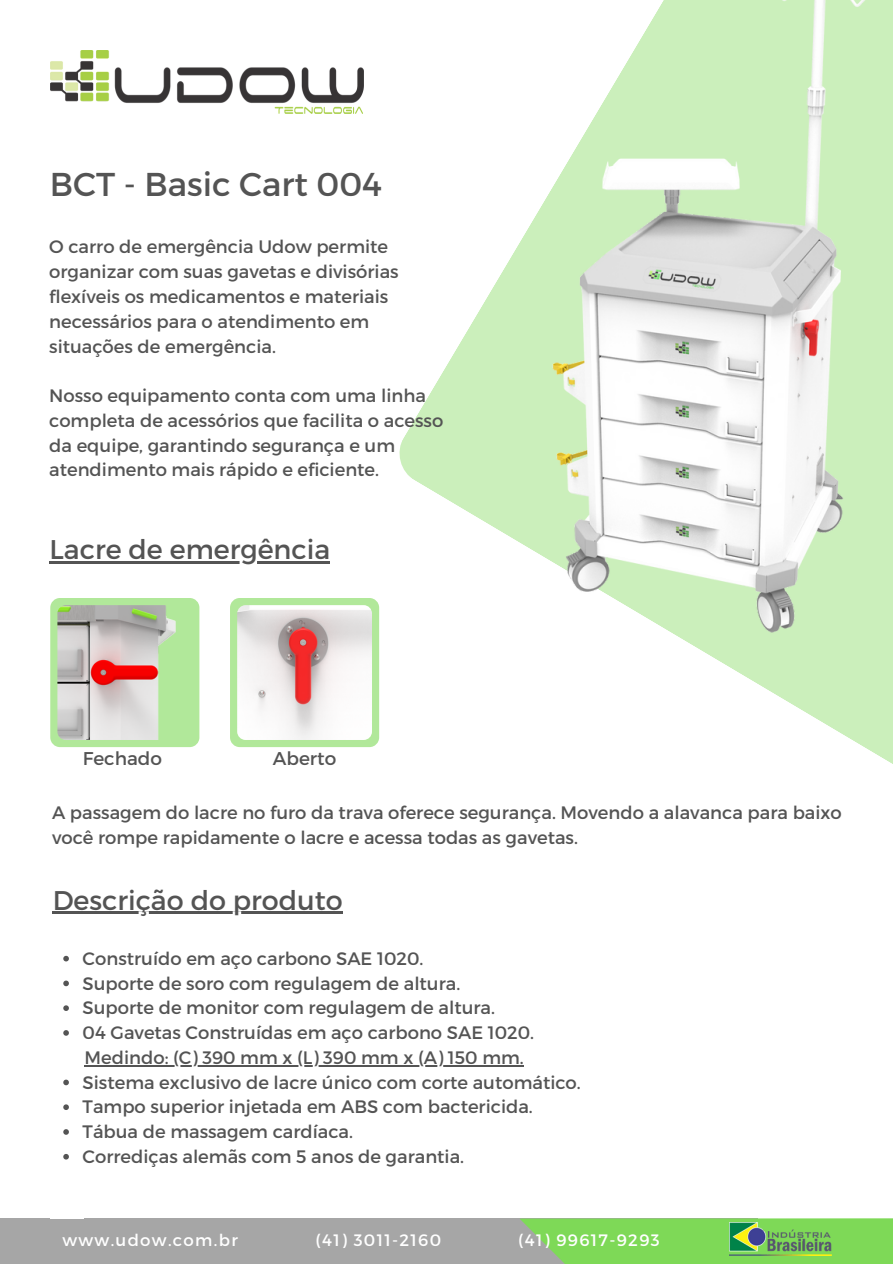
<style>
.page{position:relative;width:893px;height:1264px;background:#fff}
.page>*{position:absolute;margin:0;border:0;box-sizing:border-box;transform-origin:0 0}
.t1{font:33px "Montserrat";color:#545454}
.t2{font:27px "Montserrat";color:#545454}
.t3{font:18.45px "Montserrat";color:#545454}
.t4{font:18px/24.8px "Montserrat";color:#545454}
.t5{font:16.5px "Montserrat";letter-spacing:.08em;color:#fff}
</style>
<div class="page">
<div style="left:0;top:1218px;width:757px;height:45px;background:#a6a6a6"></div>
<svg style="left:520px;top:1218px;width:372px;height:45px;background:#82d45e"></svg>
<img style="left:50px;top:50px;width:39px;height:52px">
<svg style="left:733px;top:669px;width:159px;height:95px"></svg>
<hr style="left:50px;top:561px;width:280px;height:2px;background:#545454">
<img style="left:89px;top:0;width:803px;height:669px">
<div style="left:50px;top:113px;width:50px;height:50px;background:#fff"></div>
<hr style="left:53px;top:911px;width:290px;height:3px;background:#545454">
<svg style="left:63px;top:955px;width:6px;height:6px"></svg>
<svg style="left:63px;top:980px;width:6px;height:6px"></svg>
<svg style="left:63px;top:1005px;width:6px;height:5px"></svg>
<svg style="left:63px;top:1030px;width:6px;height:5px"></svg>
<hr style="left:85px;top:1064px;width:80px;height:2px;background:#545454">
<hr style="left:165px;top:1064px;width:359px;height:2px;background:#545454">
<svg style="left:63px;top:1079px;width:6px;height:6px"></svg>
<svg style="left:63px;top:1104px;width:6px;height:5px"></svg>
<svg style="left:63px;top:1129px;width:6px;height:5px"></svg>
<svg style="left:63px;top:1154px;width:6px;height:5px"></svg>
<div style="left:230px;top:598px;width:149px;height:149px;background:#b1e89a;border-radius:10px"></div>
<div style="left:50px;top:598px;width:149px;height:149px;background:#b1e89a;border-radius:10px"></div>
<img style="left:57px;top:605px;width:135px;height:135px;border-radius:8px">
<img style="left:237px;top:605px;width:135px;height:135px;border-radius:8px">
<img style="left:729px;top:1222px;width:102px;height:33px">
<p class="t1" style="left:50px;top:163px;width:333px">BCT - Basic Cart 004</p>
<p class="t4" style="left:49px;top:234px;width:351px">O carro de emergência Udow permite organizar com suas gavetas e divisórias flexíveis os medicamentos e materiais necessários para o atendimento em situações de emergência.</p>
<p class="t4" style="left:49px;top:382px;width:395px">Nosso equipamento conta com uma linha completa de acessórios que facilita o acesso da equipe, garantindo segurança e um atendimento mais rápido e eficiente.</p>
<p class="t2" style="left:50px;top:531px;width:282px">Lacre de emergência</p>
<p class="t3" style="left:83px;top:746px;width:81px">Fechado</p>
<p class="t3" style="left:273px;top:746px;width:65px">Aberto</p>
<p class="t4" style="left:52px;top:799px;width:791px">A passagem do lacre no furo da trava oferece segurança. Movendo a alavanca para baixo você rompe rapidamente o lacre e acessa todas as gavetas.</p>
<p class="t2" style="left:53px;top:882px;width:291px">Descrição do produto</p>
<p class="t4" style="left:83px;top:945px;width:342px">Construído em aço carbono SAE 1020.</p>
<p class="t4" style="left:83px;top:969px;width:379px">Suporte de soro com regulagem de altura.</p>
<p class="t4" style="left:83px;top:994px;width:414px">Suporte de monitor com regulagem de altura.</p>
<p class="t4" style="left:83px;top:1019px;width:453px">04 Gavetas Construídas em aço carbono SAE 1020.</p>
<p class="t4" style="left:85px;top:1044px;width:441px">Medindo: (C) 390 mm x (L) 390 mm x (A) 150 mm.</p>
<p class="t4" style="left:83px;top:1068px;width:499px">Sistema exclusivo de lacre único com corte automático.</p>
<p class="t4" style="left:83px;top:1093px;width:451px">Tampo superior injetada em ABS com bactericida.</p>
<p class="t4" style="left:83px;top:1118px;width:272px">Tábua de massagem cardíaca.</p>
<p class="t4" style="left:83px;top:1143px;width:383px">Corrediças alemãs com 5 anos de garantia.</p>
<p class="t5" style="left:62px;top:1229px;width:177px">www.udow.com.br</p>
<p class="t5" style="left:315px;top:1228px;width:127px">(41) 3011-2160</p>
<p class="t5" style="left:518px;top:1228px;width:143px">(41) 99617-9293</p>
</div>
